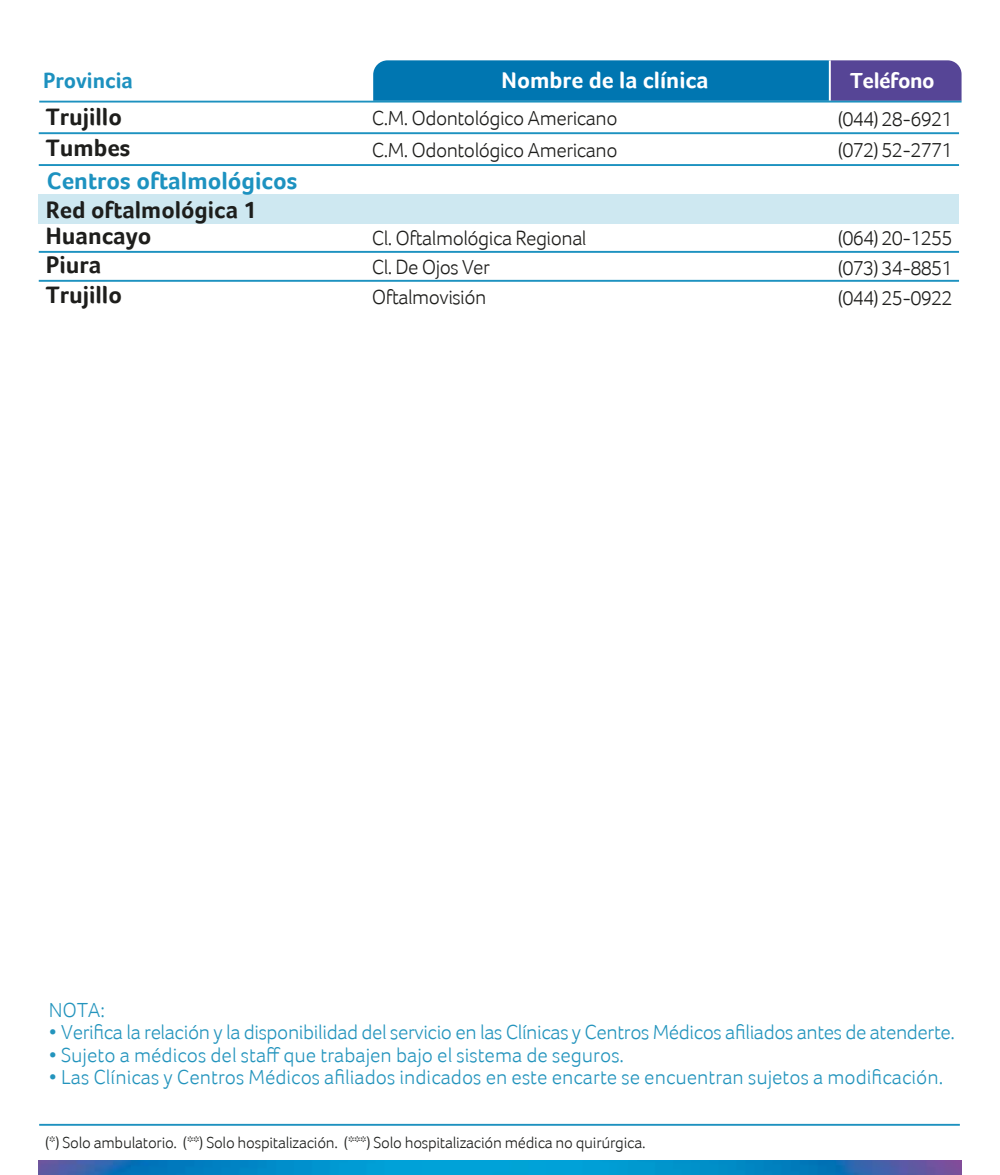
<style>
.page{position:relative;width:1000px;height:1175px;background:#fff}
.page>*{position:absolute;margin:0;border:0;box-sizing:border-box;transform-origin:0 0}
.t1{font:700 24.5px "Foco";color:#1d92c0}
.t2{font:700 24.38px "Foco";color:#1e1e1c}
.t3{font:700 24.12px "Foco";color:#1d1e1c}
.t4{font:700 23.38px "Foco";color:#fff}
.t5{font:700 22.38px "Foco";color:#1d91bf}
.t6{font:700 22.38px "Foco";letter-spacing:-.02em;color:#fff}
.t7{font:300 20.88px "Foco";color:#2394bd}
.t8{font:300 20.88px "Foco";letter-spacing:-.02em;color:#2394bd}
.t9{font:300 20.88px "Foco";letter-spacing:-.025em;color:#1e1e1c}
.t10{font:300 20.75px "Foco";letter-spacing:-.04em;color:#1e1e1c}
.t11{font:300 16.38px "Foco";letter-spacing:-.015em;color:#1d1e1c}
</style>
<div class="page">
<div style="left:830px;top:60px;width:132px;height:41px;background:#564596"></div>
<div style="left:373px;top:60px;width:456px;height:41px;background:#0076b1"></div>
<hr style="left:829px;top:60px;width:2px;height:41px;background:#fff">
<img style="left:39px;top:1161px;width:922px;height:14px">
<hr style="left:39px;top:1124px;width:921px;height:2px;background:#1d91bf">
<div style="left:39px;top:194px;width:920px;height:30px;background:#cee8f1"></div>
<hr style="left:39px;top:251px;width:920px;height:2px;background:#1d92c0">
<hr style="left:39px;top:132px;width:920px;height:2px;background:#1d92c0">
<hr style="left:39px;top:164px;width:920px;height:2px;background:#1d92c0">
<hr style="left:39px;top:280px;width:920px;height:2px;background:#1d92c0">
<hr style="left:39px;top:101px;width:923px;height:2px;background:#1d91bf">
<p class="t5" style="left:43px;top:67px;width:91px">Provincia</p>
<p class="t4" style="left:502px;top:66px;width:209px">Nombre de la clínica</p>
<p class="t6" style="left:850px;top:67px;width:86px">Teléfono</p>
<p class="t2" style="left:46px;top:102px;width:78px">Trujillo</p>
<p class="t9" style="left:372px;top:106px;width:247px">C.M. Odontológico Americano</p>
<p class="t10" style="left:838px;top:107px;width:117px">(044) 28-6921</p>
<p class="t2" style="left:46px;top:134px;width:86px">Tumbes</p>
<p class="t9" style="left:372px;top:138px;width:247px">C.M. Odontológico Americano</p>
<p class="t10" style="left:838px;top:138px;width:117px">(072) 52-2771</p>
<p class="t1" style="left:47px;top:166px;width:252px">Centros oftalmológicos</p>
<p class="t3" style="left:46px;top:196px;width:213px">Red oftalmológica 1</p>
<p class="t2" style="left:46px;top:221px;width:107px">Huancayo</p>
<p class="t9" style="left:372px;top:225px;width:216px">Cl. Oftalmológica Regional</p>
<p class="t10" style="left:838px;top:226px;width:117px">(064) 20-1255</p>
<p class="t2" style="left:46px;top:250px;width:57px">Piura</p>
<p class="t9" style="left:372px;top:254px;width:120px">Cl. De Ojos Ver</p>
<p class="t10" style="left:838px;top:256px;width:117px">(073) 34-8851</p>
<p class="t2" style="left:46px;top:280px;width:78px">Trujillo</p>
<p class="t9" style="left:372px;top:285px;width:116px">Oftalmovisión</p>
<p class="t10" style="left:838px;top:286px;width:117px">(044) 25-0922</p>
<p class="t7" style="left:49px;top:998px;width:58px">NOTA:</p>
<p class="t8" style="left:49px;top:1020px;width:908px">• Verifica la relación y la disponibilidad del servicio en las Clínicas y Centros Médicos afiliados antes de atenderte.</p>
<p class="t7" style="left:49px;top:1043px;width:577px">• Sujeto a médicos del staff que trabajen bajo el sistema de seguros.</p>
<p class="t7" style="left:49px;top:1065px;width:896px">• Las Clínicas y Centros Médicos afiliados indicados en este encarte se encuentran sujetos a modificación.</p>
<p class="t11" style="left:45px;top:1133px;width:602px">(*) Solo ambulatorio. (**) Solo hospitalización. (***) Solo hospitalización médica no quirúrgica.</p>
</div>
